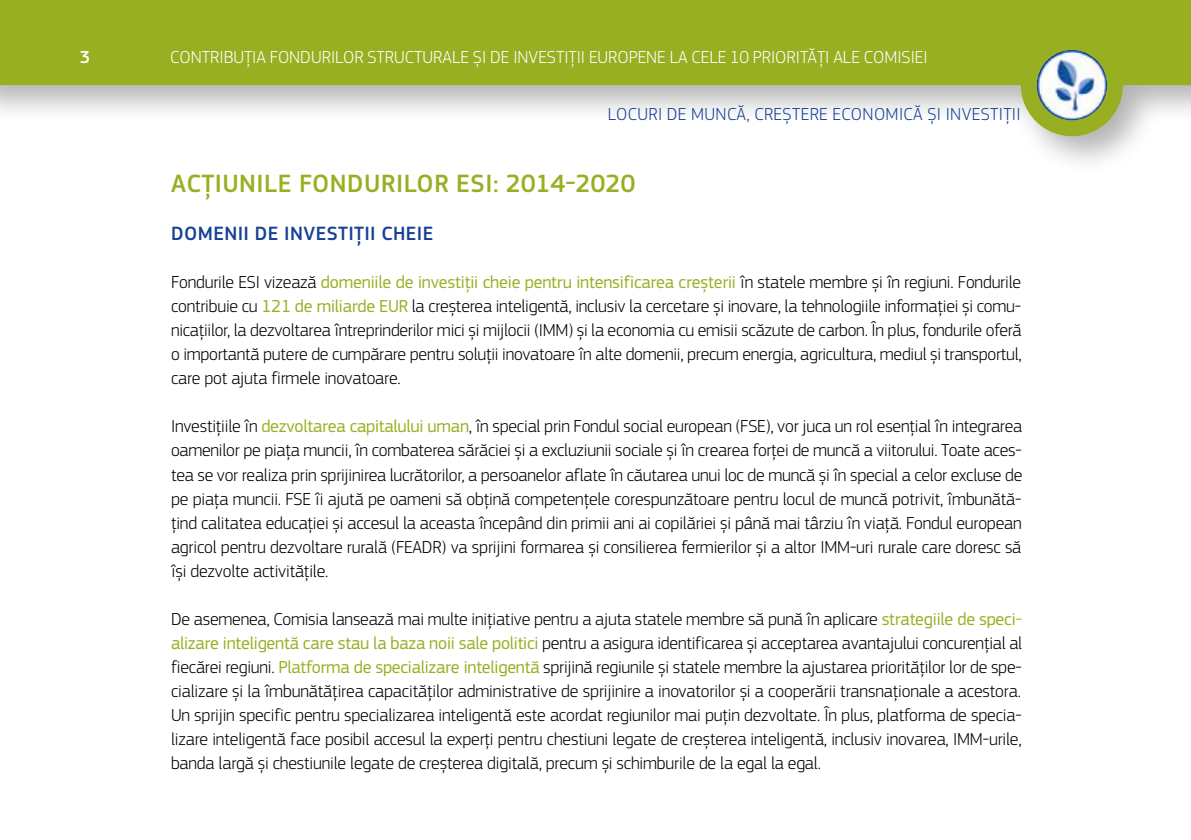
<style>
.page{position:relative;width:1191px;height:840px;background:#fff}
.page>*{position:absolute;margin:0;border:0;box-sizing:border-box;transform-origin:0 0}
.t1{font:500 26px "EC Square Sans Pro";letter-spacing:.02em;color:#98af22}
.t2{font:500 20px "EC Square Sans Pro";letter-spacing:.02em;color:#164194}
.t3{font:300 18px/24px "EC Square Sans Pro";letter-spacing:-.01em;color:#000;text-align:justify}
.t4{font:300 18px "EC Square Sans Pro";color:#fff}
.t5{font:300 18px "EC Square Sans Pro";letter-spacing:.02em;color:#164194}
.t6{font:500 18px "EC Square Sans Pro";color:#fff}
.s1{font-weight:400;color:#98af22}
</style>
<div class="page">
<div style="left:0;top:0;width:1191px;height:174px;background:#000;opacity:.3"></div>
<div style="left:0;top:0;width:1191px;height:85px;background:#98af22"></div>
<div style="left:1020px;top:34px;width:103px;height:102px;background:#98af22;border-radius:50%"></div>
<img style="left:1036px;top:50px;width:71px;height:70px">
<p class="t6" style="left:80px;top:47px;width:12px">3</p>
<p class="t4" style="left:170px;top:47px;width:759px">CONTRIBUȚIA FONDURILOR STRUCTURALE ȘI DE INVESTIȚII EUROPENE LA CELE 10 PRIORITĂȚI ALE COMISIEI</p>
<p class="t5" style="left:608px;top:104px;width:414px">LOCURI DE MUNCĂ, CREȘTERE ECONOMICĂ ȘI INVESTIȚII</p>
<h1 class="t1" style="left:171px;top:168px;width:465px">ACȚIUNILE FONDURILOR ESI: 2014-2020</h1>
<p class="t2" style="left:171px;top:222px;width:264px">DOMENII DE INVESTIȚII CHEIE</p>
<p class="t3" style="left:171px;top:270px;width:852px">Fondurile ESI vizează <span class="s1">domeniile de investiții cheie pentru intensificarea creșterii</span> în statele membre și în regiuni. Fondurile contribuie cu <span class="s1">121 de miliarde EUR</span> la creșterea inteligentă, inclusiv la cercetare și inovare, la tehnologiile informației și comu&shy;nicațiilor, la dezvoltarea întreprinderilor mici și mijlocii (IMM) și la economia cu emisii scăzute de carbon. În plus, fondurile oferă o importantă putere de cumpărare pentru soluții inovatoare în alte domenii, precum energia, agricultura, mediul și transportul, care pot ajuta firmele inovatoare.</p>
<p class="t3" style="left:171px;top:414px;width:853px">Investițiile în <span class="s1">dezvoltarea capitalului uman</span>, în special prin Fondul social european (FSE), vor juca un rol esențial în integrarea oamenilor pe piața muncii, în combaterea sărăciei și a excluziunii sociale și în crearea forței de muncă a viitorului. Toate aces&shy;tea se vor realiza prin sprijinirea lucrătorilor, a persoanelor aflate în căutarea unui loc de muncă și în special a celor excluse de pe piața muncii. FSE îi ajută pe oameni să obțină competențele corespunzătoare pentru locul de muncă potrivit, îmbunătă&shy;țind calitatea educației și accesul la aceasta începând din primii ani ai copilăriei și până mai târziu în viață. Fondul european agricol pentru dezvoltare rurală (FEADR) va sprijini formarea și consilierea fermierilor și a altor IMM-uri rurale care doresc să își dezvolte activitățile.</p>
<p class="t3" style="left:171px;top:606px;width:852px">De asemenea, Comisia lansează mai multe inițiative pentru a ajuta statele membre să pună în aplicare <span class="s1">strategiile de speci&shy;alizare inteligentă care stau la baza noii sale politici</span> pentru a asigura identificarea și acceptarea avantajului concurențial al fiecărei regiuni. <span class="s1">Platforma de specializare inteligentă</span> sprijină regiunile și statele membre la ajustarea priorităților lor de spe&shy;cializare și la îmbunătățirea capacităților administrative de sprijinire a inovatorilor și a cooperării transnaționale a acestora.<br>Un sprijin specific pentru specializarea inteligentă este acordat regiunilor mai puțin dezvoltate. În plus, platforma de specia&shy;lizare inteligentă face posibil accesul la experți pentru chestiuni legate de creșterea inteligentă, inclusiv inovarea, IMM-urile, banda largă și chestiunile legate de creșterea digitală, precum și schimburile de la egal la egal.</p>
</div>
